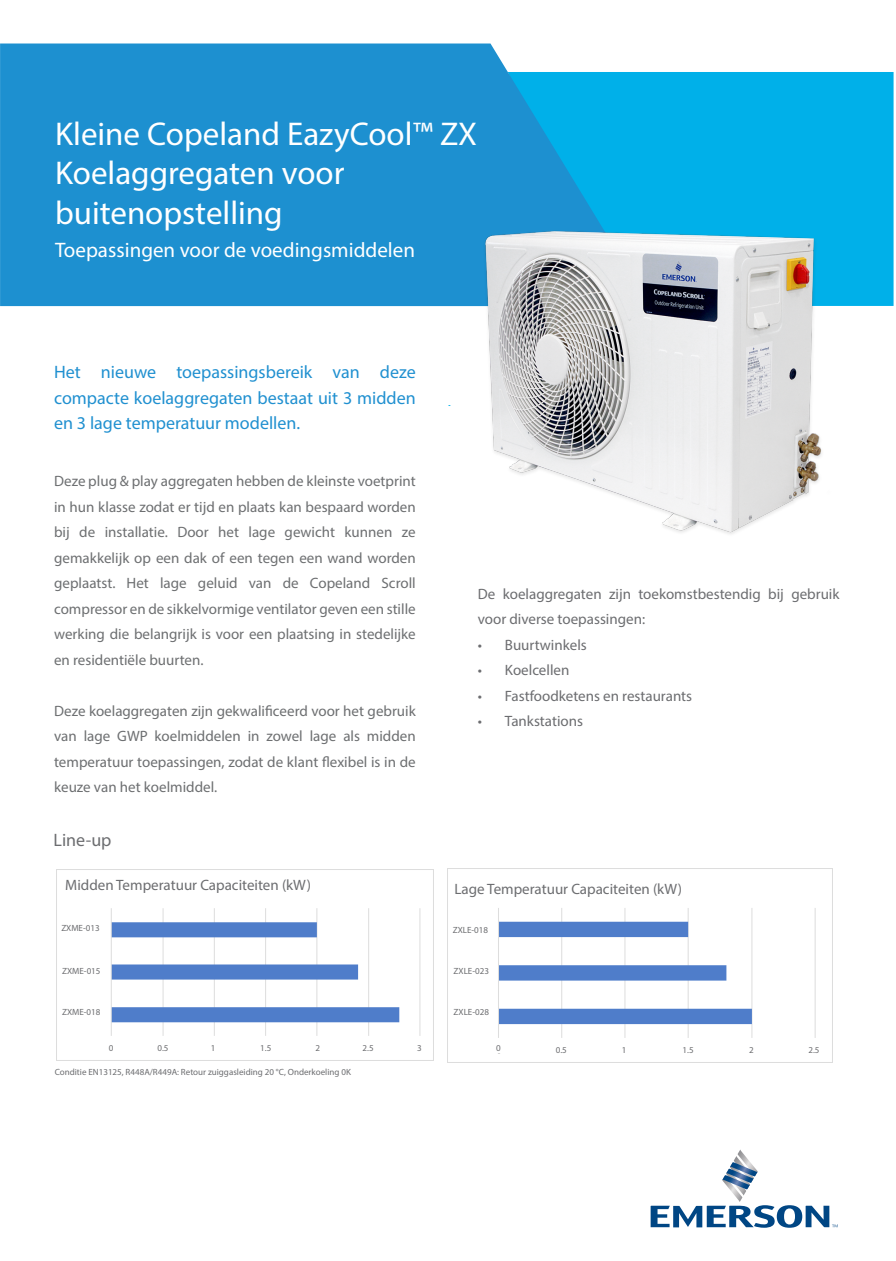
<style>
.page{position:relative;width:896px;height:1261px;background:#fff}
.page>*{position:absolute;margin:0;border:0;box-sizing:border-box;transform-origin:0 0}
.t1{font:33px/39.6px "Myriad Pro";color:#fff}
.t2{font:21px "Myriad Pro";color:#fff}
.t3{font:18px/25.5px "Myriad Pro";color:#2090d0;text-align:justify}
.t4{font:18px "Myriad Pro";color:#6c6d70}
.t5{font:15px/25.5px "Myriad Pro";color:#6d6f71;text-align:justify}
.t6{font:15px/25.5px "Myriad Pro";color:#6c6d70}
.t7{font:9px "Myriad Pro";color:#6c6d70}
</style>
<div class="page">
<div style="left:650px;top:72px;width:243px;height:234px;background:#00b0e9"></div>
<svg style="left:650px;top:1149px;width:187px;height:78px"></svg>
<img style="left:57px;top:869px;width:377px;height:192px">
<img style="left:498px;top:908px;width:318px;height:146px">
<div style="left:65px;top:879px;width:255px;height:16px;background:#fff"></div>
<div style="left:61px;top:924px;width:43px;height:11px;background:#fff"></div>
<div style="left:62px;top:967px;width:43px;height:10px;background:#fff"></div>
<div style="left:62px;top:1008px;width:43px;height:11px;background:#fff"></div>
<div style="left:109px;top:1044px;width:15px;height:9px;background:#fff"></div>
<div style="left:157px;top:1044px;width:16px;height:9px;background:#fff"></div>
<div style="left:211px;top:1044px;width:15px;height:9px;background:#fff"></div>
<div style="left:260px;top:1044px;width:15px;height:9px;background:#fff"></div>
<div style="left:315px;top:1044px;width:16px;height:9px;background:#fff"></div>
<div style="left:362px;top:1044px;width:16px;height:9px;background:#fff"></div>
<div style="left:417px;top:1044px;width:15px;height:9px;background:#fff"></div>
<div style="left:496px;top:1044px;width:15px;height:9px;background:#fff"></div>
<div style="left:555px;top:1046px;width:16px;height:8px;background:#fff"></div>
<div style="left:621px;top:1046px;width:16px;height:9px;background:#fff"></div>
<div style="left:682px;top:1046px;width:15px;height:8px;background:#fff"></div>
<div style="left:749px;top:1046px;width:15px;height:9px;background:#fff"></div>
<div style="left:808px;top:1046px;width:15px;height:9px;background:#fff"></div>
<svg style="left:0;top:43px;width:650px;height:263px;background:#2196d3"></svg>
<img style="left:440px;top:206px;width:420px;height:328px">
<p class="t1" style="left:55px;top:113px;width:423px">Kleine Copeland EazyCool™ ZX<br>Koelaggregaten voor</p>
<p class="t1" style="left:55px;top:192px;width:229px">buitenopstelling</p>
<p class="t2" style="left:55px;top:236px;width:361px">Toepassingen voor de voedingsmiddelen</p>
<p class="t3" style="left:54px;top:359px;width:363px">Het nieuwe toepassingsbereik van deze compacte koelaggregaten bestaat uit 3 midden en 3 lage temperatuur modellen.</p>
<p class="t5" style="left:54px;top:468px;width:363px">Deze plug &amp; play aggregaten hebben de kleinste voetprint in hun klasse zodat er tijd en plaats kan bespaard worden bij de installatie. Door het lage gewicht kunnen ze gemakkelijk op een dak of een tegen een wand worden geplaatst. Het lage geluid van de Copeland Scroll compressor en de sikkelvormige ventilator geven een stille werking die belangrijk is voor een plaatsing in stedelijke en residentiële buurten.</p>
<p class="t5" style="left:54px;top:698px;width:363px">Deze koelaggregaten zijn gekwalificeerd voor het gebruik van lage GWP koelmiddelen in zowel lage als midden temperatuur toepassingen, zodat de klant flexibel is in de keuze van het koelmiddel.</p>
<p class="t4" style="left:54px;top:829px;width:59px">Line-up</p>
<p class="t6" style="left:65px;top:872px;width:247px">Midden Temperatuur Capaciteiten (kW)</p>
<p class="t7" style="left:61px;top:922px;width:40px">ZXME-013</p>
<p class="t7" style="left:62px;top:965px;width:40px">ZXME-015</p>
<p class="t7" style="left:62px;top:1006px;width:40px">ZXME-018</p>
<p class="t6" style="left:478px;top:581px;width:363px">De koelaggregaten zijn toekomstbestendig bij gebruik voor diverse toepassingen:</p>
<p class="t6" style="left:478px;top:632px;width:110px">• Buurtwinkels</p>
<p class="t6" style="left:478px;top:657px;width:93px">• Koelcellen</p>
<p class="t6" style="left:478px;top:683px;width:216px">• Fastfoodketens en restaurants</p>
<p class="t6" style="left:478px;top:708px;width:107px">• Tankstations</p>
<p class="t6" style="left:454px;top:875px;width:229px">Lage Temperatuur Capaciteiten (kW)</p>
<p class="t7" style="left:452px;top:924px;width:37px">ZXLE-018</p>
<p class="t7" style="left:453px;top:965px;width:37px">ZXLE-023</p>
<p class="t7" style="left:453px;top:1006px;width:37px">ZXLE-028</p>
<p class="t7" style="left:109px;top:1042px;width:6px">0</p>
<p class="t7" style="left:157px;top:1042px;width:13px">0.5</p>
<p class="t7" style="left:211px;top:1042px;width:6px">1</p>
<p class="t7" style="left:260px;top:1042px;width:13px">1.5</p>
<p class="t7" style="left:315px;top:1042px;width:6px">2</p>
<p class="t7" style="left:362px;top:1042px;width:13px">2.5</p>
<p class="t7" style="left:417px;top:1042px;width:6px">3</p>
<p class="t7" style="left:496px;top:1042px;width:6px">0</p>
<p class="t7" style="left:555px;top:1044px;width:13px">0.5</p>
<p class="t7" style="left:621px;top:1044px;width:6px">1</p>
<p class="t7" style="left:682px;top:1044px;width:13px">1.5</p>
<p class="t7" style="left:749px;top:1044px;width:6px">2</p>
<p class="t7" style="left:808px;top:1044px;width:13px">2.5</p>
<p class="t7" style="left:55px;top:1066px;width:298px">Conditie EN13125, R448A/R449A: Retour zuiggasleiding 20 °C, Onderkoeling 0K</p>
</div>
